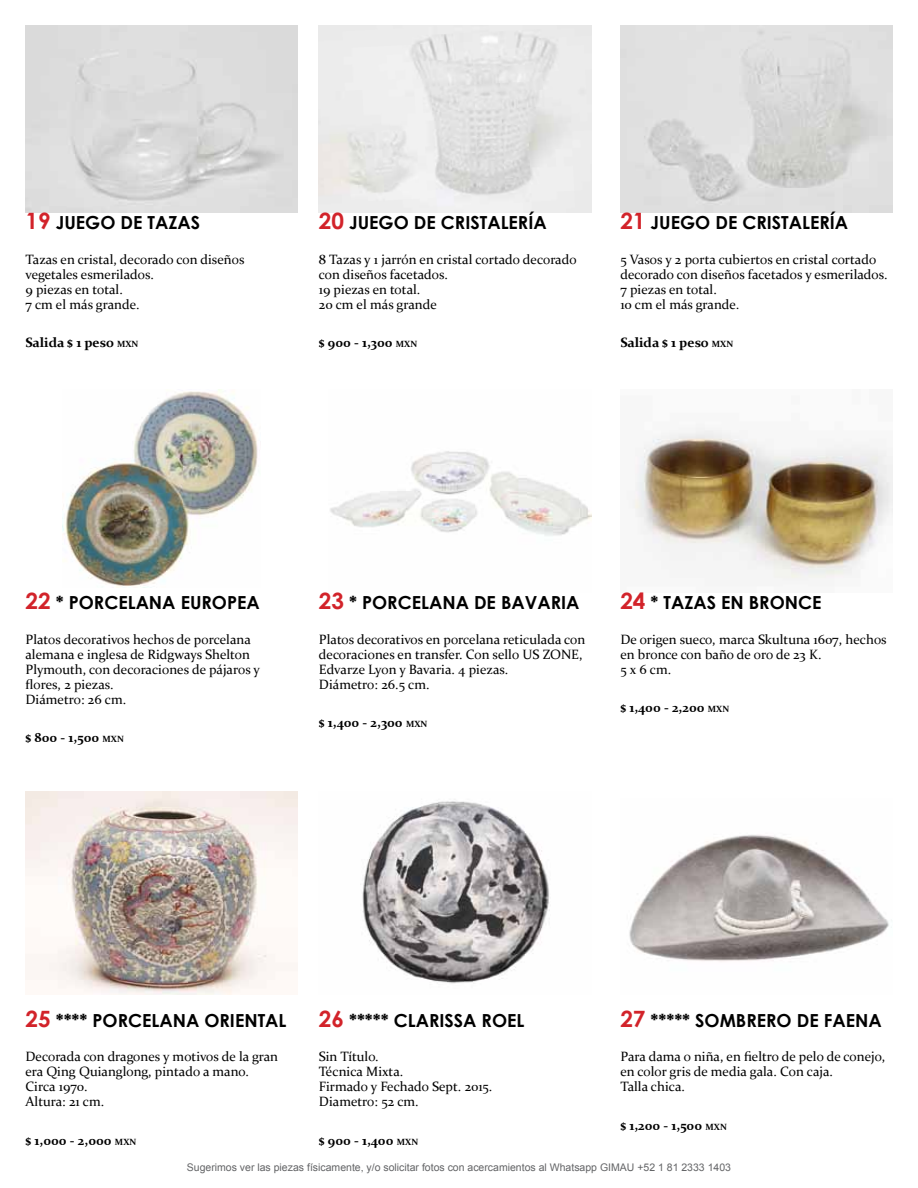
<style>
.page{position:relative;width:918px;height:1188px;background:#fff}
.page>*{position:absolute;margin:0;border:0;box-sizing:border-box;transform-origin:0 0}
.t1{font:700 18px "Century Gothic";color:#000}
.t2{font:13.5px/15px "Constantia";color:#000}
.t3{font:700 13.5px "Constantia";color:#000}
.t4{font:10.5px "Arial";color:#636466}
.s1{font-size:22.5px;color:#d2232a}
.s2{font-size:9px}
.s3{font-family:"Minion Pro"}
</style>
<div class="page">
<img style="left:26px;top:26px;width:272px;height:187px">
<img style="left:319px;top:26px;width:272px;height:187px">
<img style="left:620px;top:26px;width:272px;height:187px">
<img style="left:62px;top:389px;width:196px;height:198px">
<img style="left:330px;top:451px;width:261px;height:85px">
<img style="left:632px;top:427px;width:260px;height:154px">
<img style="left:26px;top:792px;width:272px;height:203px">
<img style="left:362px;top:801px;width:188px;height:183px">
<img style="left:629px;top:834px;width:263px;height:127px">
<h1 class="t1" style="left:26px;top:209px;width:176px"><span class="s1">19</span> JUEGO DE TAZAS</h1>
<p class="t2" style="left:26px;top:251px;width:220px">Tazas en cristal, decorado con diseños vegetales esmerilados.<br>9 piezas en total.<br>7 cm el más grande.</p>
<p class="t3" style="left:26px;top:333px;width:114px">Salida $ 1 peso <span class="s2">MXN</span></p>
<h1 class="t1" style="left:319px;top:209px;width:229px"><span class="s1">20</span> JUEGO DE CRISTALERÍA</h1>
<p class="t2" style="left:319px;top:251px;width:259px">8 Tazas y 1 jarrón en cristal cortado decorado con diseños facetados.<br>19 piezas en total.<br>20 cm el más grande</p>
<p class="t3" style="left:319px;top:333px;width:100px">$ 900 - 1,300 <span class="s2">MXN</span></p>
<h1 class="t1" style="left:620px;top:209px;width:229px"><span class="s1">21</span> JUEGO DE CRISTALERÍA</h1>
<p class="t2" style="left:620px;top:251px;width:269px">5 Vasos y 2 porta cubiertos en cristal cortado decorado con diseños facetados y esmerilados.<br>7 piezas en total.<br>10 cm el más grande<span class="s3">.</span></p>
<p class="t3" style="left:620px;top:333px;width:114px">Salida $ 1 peso <span class="s2">MXN</span></p>
<h1 class="t1" style="left:26px;top:589px;width:236px"><span class="s1">22</span> * PORCELANA EUROPEA</h1>
<p class="t2" style="left:26px;top:631px;width:236px">Platos decorativos hechos de porcelana alemana e inglesa de Ridgways Shelton<br>Plymouth, con decoraciones de pájaros y flores, 2 piezas.<br>Diámetro: 26 cm.</p>
<p class="t3" style="left:26px;top:728px;width:100px">$ 800 - 1,500 <span class="s2">MXN</span></p>
<h1 class="t1" style="left:319px;top:589px;width:262px"><span class="s1">23</span> * PORCELANA DE BAVARIA</h1>
<p class="t2" style="left:319px;top:631px;width:268px">Platos decorativos en porcelana reticulada con decoraciones en transfer. Con sello US ZONE, Edvarze Lyon y Bavaria. 4 piezas.<br>Diámetro: 26.5 cm.</p>
<p class="t3" style="left:319px;top:713px;width:110px">$ 1,400 - 2,300 <span class="s2">MXN</span></p>
<h1 class="t1" style="left:620px;top:589px;width:203px"><span class="s1">24</span> * TAZAS EN BRONCE</h1>
<p class="t2" style="left:620px;top:631px;width:268px">De origen sueco, marca Skultuna 1607, hechos en bronce con baño de oro de 23 K.<br>5 x 6 cm.</p>
<p class="t3" style="left:620px;top:698px;width:110px">$ 1,400 - 2,200 <span class="s2">MXN</span></p>
<h1 class="t1" style="left:26px;top:1007px;width:263px"><span class="s1">25</span> **** PORCELANA ORIENTAL</h1>
<p class="t2" style="left:26px;top:1048px;width:254px">Decorada con dragones y motivos de la gran era Qing Quianglong, pintado a mano.<br>Circa 1970.<br>Altura: 21 cm.</p>
<p class="t3" style="left:26px;top:1131px;width:112px">$ 1,000 - 2,000 <span class="s2">MXN</span></p>
<h1 class="t1" style="left:620px;top:1007px;width:263px"><span class="s1">27</span> ***** SOMBRERO DE FAENA</h1>
<p class="t2" style="left:620px;top:1048px;width:266px">Para dama o niña, en fieltro de pelo de conejo, en color gris de media gala. Con caja.<br>Talla chica.</p>
<p class="t3" style="left:620px;top:1116px;width:108px">$ 1,200 - 1,500 <span class="s2">MXN</span></p>
<p class="t4" style="left:187px;top:1160px;width:546px">Sugerimos ver las piezas físicamente, y/o solicitar fotos con acercamientos al Whatsapp GIMAU +52 1 81 2333 1403</p>
<h1 class="t1" style="left:319px;top:1007px;width:207px"><span class="s1">26</span> ***** CLARISSA ROEL</h1>
<p class="t2" style="left:319px;top:1048px;width:175px">Sin Título.<br>Técnica Mixta.<br>Firmado y Fechado Sept. 2015.<br>Diametro: 52 cm.</p>
<p class="t3" style="left:319px;top:1131px;width:101px">$ 900 - 1,400 <span class="s2">MXN</span></p>
</div>
